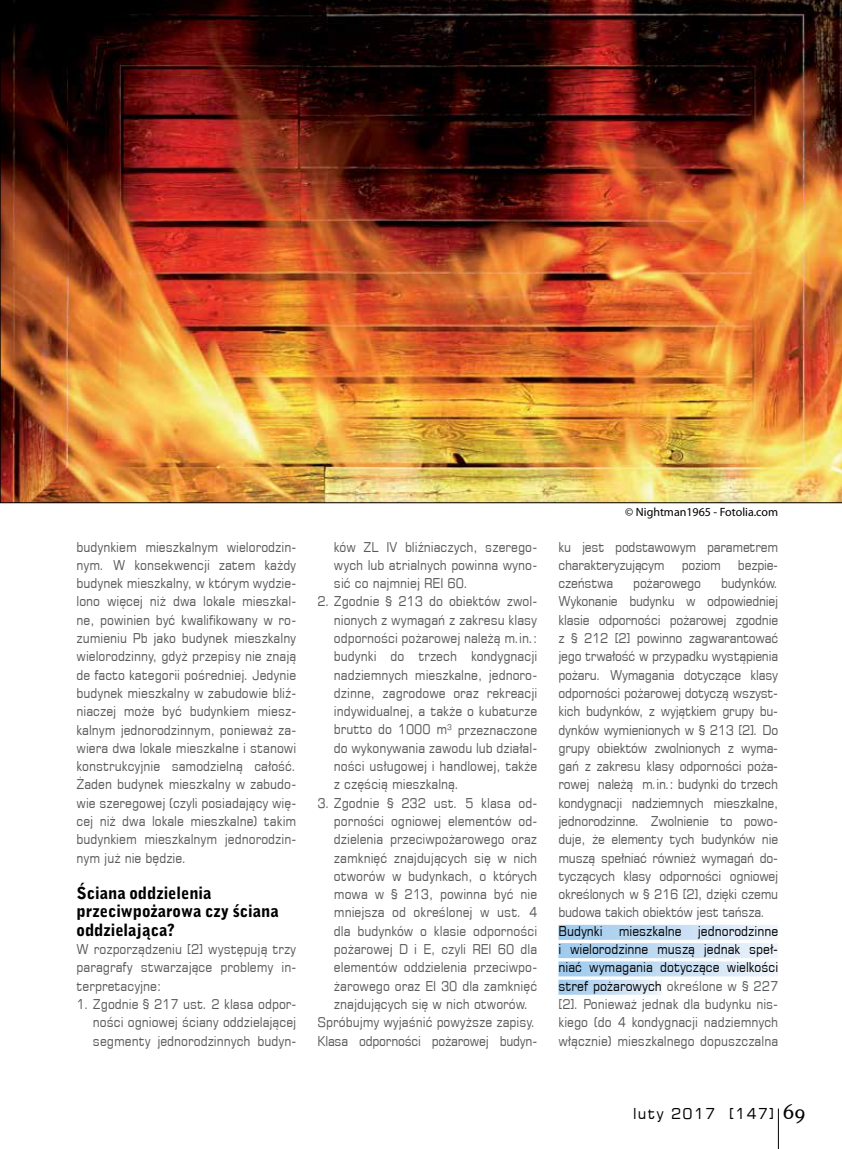
<style>
.page{position:relative;width:842px;height:1149px;background:#fff}
.page>*{position:absolute;margin:0;border:0;box-sizing:border-box;transform-origin:0 0}
.t1{font:900 16.5px/18.3px "Bell Gothic";color:#000}
.t2{font:15px "Square 721 TL";letter-spacing:.08em;color:#000}
.t3{font:13.5px/18.3px "Square 721 TL";color:#58595b;text-align:justify;scale:.9 1}
.t4{font:13.5px/18.3px "Square 721 TL";letter-spacing:-.02em;color:#58595b;scale:.9 1}
.t5{font:12px "Myriad Pro";color:#000}
.s1{color:#000}
.s2{font-family:"High Tower Text";font-size:24px}
</style>
<div class="page">
<hr style="left:778px;top:1108px;width:1px;height:40px;background:#000">
<img style="left:0;top:0;width:842px;height:503px">
<svg style="left:558px;top:924px;width:220px;height:15px;background:#c8dff4"></svg>
<svg style="left:558px;top:943px;width:220px;height:14px;background:#c5def3"></svg>
<svg style="left:558px;top:961px;width:220px;height:15px;background:#c6dff3"></svg>
<svg style="left:558px;top:979px;width:104px;height:15px;background:#c8dff4"></svg>
<p class="t3" style="left:77px;top:537px;width:246px">budynkiem mieszkalnym wielorodzin&shy;nym. W konsekwencji zatem każdy budynek mieszkalny, w którym wydzie&shy;lono więcej niż dwa lokale mieszkal&shy;ne, powinien być kwalifikowany w ro&shy;zumieniu Pb jako budynek mieszkalny wielorodzinny, gdyż przepisy nie znają de facto kategorii pośredniej. Jedynie budynek mieszkalny w zabudowie bliź&shy;niaczej może być budynkiem miesz&shy;kalnym jednorodzinnym, ponieważ za&shy;wiera dwa lokale mieszkalne i stanowi konstrukcyjnie samodzielną całość.<br>Żaden budynek mieszkalny w zabudo&shy;wie szeregowej (czyli posiadający wię&shy;cej niż dwa lokale mieszkalne) takim budynkiem mieszkalnym jednorodzin&shy;nym już nie będzie.</p>
<p class="t1" style="left:77px;top:884px;width:204px">Ściana oddzielenia przeciwpożarowa czy ściana oddzielająca?</p>
<p class="t3" style="left:77px;top:939px;width:246px">W rozporządzeniu [2] występują trzy paragrafy stwarzające problemy in&shy;terpretacyjne:</p>
<p class="t3" style="left:93px;top:994px;width:227px;text-indent:-16px">1. Zgodnie § 217 ust. 2 klasa odpor&shy;ności ogniowej ściany oddzielającej segmenty jednorodzinnych budyn-</p>
<p class="t3" style="left:334px;top:537px;width:227px">ków ZL IV bliźniaczych, szerego&shy;wych lub atrialnych powinna wyno&shy;sić co najmniej REI 60.</p>
<p class="t3" style="left:334px;top:592px;width:227px;text-indent:-16px">2. Zgodnie § 213 do obiektów zwol&shy;nionych z wymagań z zakresu klasy odporności pożarowej należą m.in.: budynki do trzech kondygnacji nadziemnych mieszkalne, jednoro&shy;dzinne, zagrodowe oraz rekreacji indywidualnej, a także o kubaturze brutto do 1000 m<sup>3</sup> przeznaczone do wykonywania zawodu lub działal&shy;ności usługowej i handlowej, także z częścią mieszkalną.</p>
<p class="t3" style="left:317px;top:793px;width:246px">3. Zgodnie § 232 ust. 5 klasa od-</p>
<p class="t3" style="left:334px;top:811px;width:227px">porności ogniowej elementów od-</p>
<p class="t3" style="left:334px;top:829px;width:227px">dzielenia przeciwpożarowego oraz</p>
<p class="t3" style="left:334px;top:847px;width:227px">zamknięć znajdujących się w nich</p>
<p class="t3" style="left:334px;top:866px;width:227px">otworów w budynkach, o których</p>
<p class="t3" style="left:334px;top:884px;width:227px">mowa w § 213, powinna być nie</p>
<p class="t3" style="left:334px;top:902px;width:227px">mniejsza od określonej w ust. 4</p>
<p class="t3" style="left:334px;top:921px;width:227px">dla budynków o klasie odporności</p>
<p class="t3" style="left:334px;top:939px;width:227px">pożarowej D i E, czyli REI 60 dla</p>
<p class="t3" style="left:334px;top:957px;width:227px">elementów oddzielenia przeciwpo-</p>
<p class="t3" style="left:334px;top:975px;width:227px">żarowego oraz EI 30 dla zamknięć</p>
<p class="t3" style="left:334px;top:994px;width:218px">znajdujących się w nich otworów.</p>
<p class="t3" style="left:317px;top:1012px;width:244px">Spróbujmy wyjaśnić powyższe zapisy.</p>
<p class="t4" style="left:317px;top:1030px;width:246px">Klasa odporności pożarowej budyn-</p>
<p class="t5" style="left:625px;top:504px;width:154px">© Nightman1965 - Fotolia.com</p>
<p class="t4" style="left:558px;top:537px;width:246px">ku jest podstawowym parametrem charakteryzującym</p>
<p class="t3" style="left:682px;top:555px;width:45px">poziom</p>
<p class="t3" style="left:738px;top:555px;width:46px">bezpie-</p>
<p class="t3" style="left:558px;top:573px;width:246px;text-indent:163px">budynków.<br>Wykonanie budynku w odpowiedniej klasie odporności pożarowej zgodnie z § 212 [2] powinno zagwarantować jego trwałość w przypadku wystąpienia pożaru. Wymagania dotyczące klasy odporności pożarowej dotyczą wszyst&shy;kich budynków, z wyjątkiem grupy bu&shy;dynków wymienionych w § 213 [2]. Do grupy obiektów zwolnionych z wyma&shy;gań z zakresu klasy odporności poża&shy;rowej należą m.in.: budynki do trzech kondygnacji nadziemnych mieszkalne, jednorodzinne. Zwolnienie to powo&shy;duje, że elementy tych budynków nie muszą spełniać również wymagań do&shy;tyczących klasy odporności ogniowej określonych w § 216 [2], dzięki czemu budowa takich obiektów jest tańsza.</p>
<p class="t3" style="left:558px;top:921px;width:246px"><span class="s1">Budynki mieszkalne jednorodzinne i wielorodzinne muszą jednak speł&shy;niać wymagania dotyczące wielkości stref pożarowych</span> określone w § 227 [2]. Ponieważ jednak dla budynku nis&shy;kiego (do 4 kondygnacji nadziemnych włącznie) mieszkalnego dopuszczalna</p>
<p class="t4" style="left:558px;top:573px;width:62px">czeństwa</p>
<p class="t4" style="left:633px;top:573px;width:77px">pożarowego</p>
<p class="t2" style="left:633px;top:1103px;width:174px">luty 2017 [147] <span class="s2">69</span></p>
</div>
